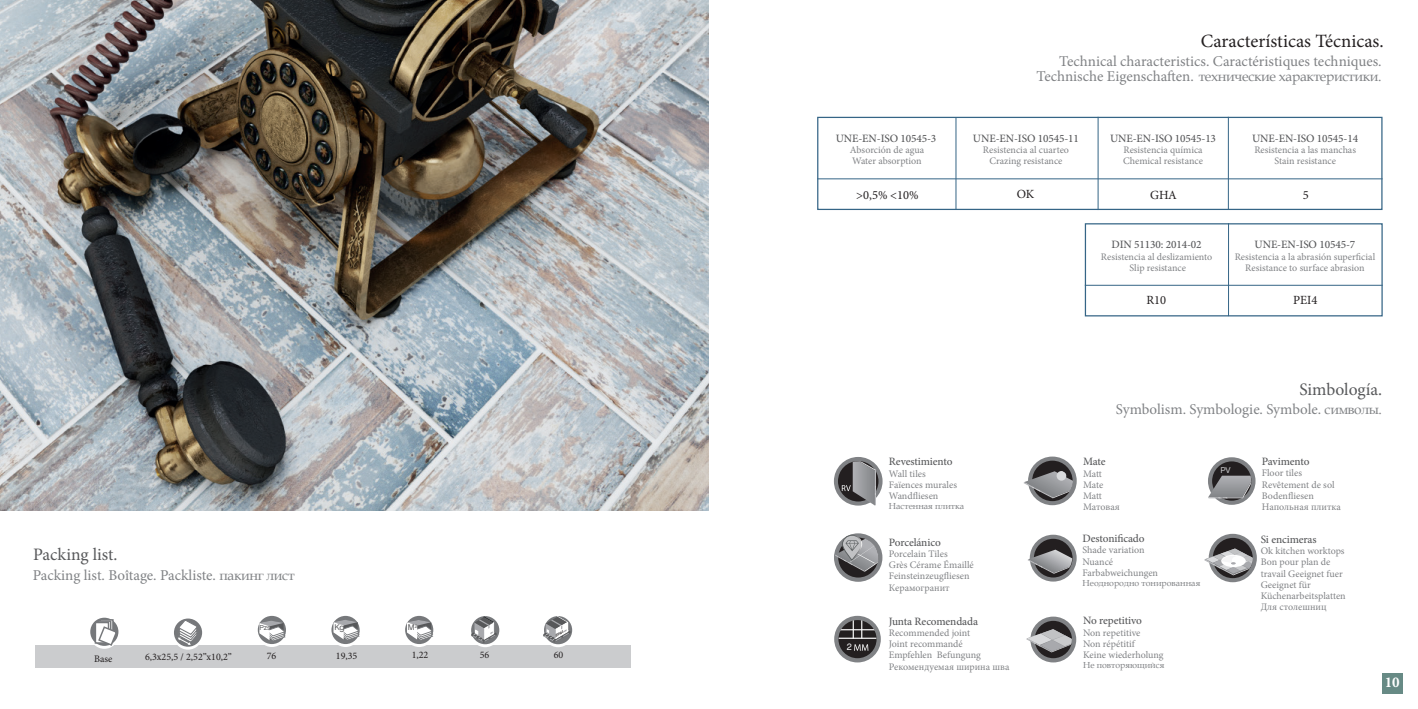
<style>
.page{position:relative;width:1418px;height:709px;background:#fff}
.page>*{position:absolute;margin:0;border:0;box-sizing:border-box;transform-origin:0 0}
.t1{font:18.75px "Minion Pro";color:#231f20}
.t2{font:17.5px "Minion Pro";color:#57585a}
.t3{font:15px "Minion Pro";color:#808285}
.t4{font:700 15px "Minion Pro";color:#fff}
.t5{font:13.75px "Book Antiqua";letter-spacing:-.025em;color:#808285}
.t6{font:12.5px "Minion Pro";color:#231f20}
.t7{font:500 11.25px "Minion Pro";letter-spacing:-.01em;color:#57585a}
.t8{font:10px/11.2px "Minion Pro";color:#808285}
.t9{font:10px "Minion Pro";color:#231f20}
.t10{font:9.12px "Chalet London Nineteen Eighty";color:#fff}
.t11{font:8.75px "Book Antiqua";color:#808285}
.t12{font:8.38px "Chalet London Nineteen Eighty";color:#57585a}
.t13{font:8.38px "Chalet London Nineteen Eighty";color:#d1d2d4}
.t14{font:7.12px "Chalet London Nineteen Eighty";color:#57585a}
.t15{font:italic 3.5px "Chalet New York Nineteen Eighty";color:#231f20;scale:1.15 1}
.s1{font-family:"Book Antiqua";font-size:13.75px}
.s2{font-family:"Minion Pro";font-size:15px}
</style>
<div class="page">
<div style="left:1382px;top:673px;width:20px;height:20px;background:#678a85"></div>
<img style="left:0;top:0;width:709px;height:510px">
<div style="left:35px;top:645px;width:596px;height:23px;background:#cbccce"></div>
<svg style="left:90px;top:619px;width:29px;height:30px"></svg>
<svg style="left:173px;top:620px;width:30px;height:29px"></svg>
<div style="left:257px;top:617px;width:29px;height:30px;background:#fff;border-radius:50%"></div>
<svg style="left:331px;top:617px;width:29px;height:30px"></svg>
<svg style="left:404px;top:617px;width:30px;height:30px"></svg>
<svg style="left:90px;top:617px;width:28px;height:29px"></svg>
<div style="left:99px;top:619px;width:15px;height:22px;background:#c2c3c4;border:1px solid #76787b"></div>
<svg style="left:97px;top:620px;width:14px;height:5px"></svg>
<svg style="left:95px;top:621px;width:14px;height:22px"></svg>
<svg style="left:97px;top:625px;width:21px;height:22px"></svg>
<div style="left:174px;top:618px;width:28px;height:28px;background:#76787b;border-radius:50%"></div>
<svg style="left:177px;top:618px;width:22px;height:27px"></svg>
<div style="left:331px;top:616px;width:28px;height:28px;background:#76787b;border-radius:50%"></div>
<svg style="left:333px;top:619px;width:27px;height:22px"></svg>
<div style="left:258px;top:616px;width:28px;height:28px;background:#76787b;border-radius:50%"></div>
<svg style="left:259px;top:620px;width:27px;height:21px"></svg>
<div style="left:405px;top:616px;width:28px;height:28px;background:#76787b;border-radius:50%"></div>
<svg style="left:407px;top:620px;width:27px;height:21px"></svg>
<svg style="left:470px;top:618px;width:30px;height:29px"></svg>
<div style="left:471px;top:616px;width:28px;height:28px;background:#76787b;border-radius:50%"></div>
<svg style="left:471px;top:617px;width:26px;height:25px"></svg>
<svg style="left:543px;top:618px;width:29px;height:29px"></svg>
<div style="left:544px;top:616px;width:28px;height:28px;background:#76787b;border-radius:50%"></div>
<svg style="left:543px;top:616px;width:27px;height:26px"></svg>
<div style="left:817px;top:117px;width:565px;height:93px;border:1px solid #356586"></div>
<div style="left:1084px;top:223px;width:298px;height:93px;border:1px solid #356586"></div>
<hr style="left:817px;top:178px;width:565px;height:1px;background:#356586">
<hr style="left:1084px;top:285px;width:298px;height:1px;background:#356586">
<hr style="left:955px;top:117px;width:1px;height:92px;background:#356586">
<hr style="left:1097px;top:117px;width:1px;height:93px;background:#356586">
<hr style="left:1227px;top:117px;width:1px;height:93px;background:#356586">
<hr style="left:1228px;top:223px;width:1px;height:93px;background:#356586">
<svg style="left:836px;top:459px;width:44px;height:44px"></svg>
<div style="left:834px;top:457px;width:48px;height:48px;border:4px solid #808285;border-radius:50%"></div>
<svg style="left:841px;top:461px;width:35px;height:44px;background:#78787b"></svg>
<svg style="left:1030px;top:458px;width:44px;height:45px"></svg>
<div style="left:1028px;top:456px;width:48px;height:49px;border:4px solid #808285;border-radius:50%"></div>
<svg style="left:1023px;top:471px;width:51px;height:33px"></svg>
<div style="left:1056px;top:471px;width:10px;height:9px;background:#d9dadc;border-radius:50%"></div>
<svg style="left:1209px;top:459px;width:44px;height:44px"></svg>
<div style="left:1207px;top:457px;width:48px;height:48px;border:4px solid #808285;border-radius:50%"></div>
<svg style="left:1207px;top:475px;width:46px;height:23px"></svg>
<svg style="left:836px;top:535px;width:44px;height:44px"></svg>
<div style="left:834px;top:533px;width:48px;height:49px;border:4px solid #808285;border-radius:50%"></div>
<svg style="left:842px;top:535px;width:19px;height:25px"></svg>
<div style="left:842px;top:535px;width:20px;height:25px;border:1px solid #fff;border-radius:9px"></div>
<svg style="left:835px;top:538px;width:44px;height:34px"></svg>
<svg style="left:1210px;top:536px;width:44px;height:44px"></svg>
<div style="left:1208px;top:534px;width:48px;height:48px;border:4px solid #808285;border-radius:50%"></div>
<svg style="left:1204px;top:548px;width:50px;height:32px"></svg>
<svg style="left:836px;top:618px;width:42px;height:42px"></svg>
<hr style="left:838px;top:637px;width:38px;height:2px;background:#fff">
<hr style="left:838px;top:629px;width:38px;height:1px;background:#fff">
<svg style="left:852px;top:621px;width:1px;height:17px"></svg>
<svg style="left:861px;top:621px;width:1px;height:17px"></svg>
<div style="left:834px;top:616px;width:46px;height:46px;border:4px solid #808285;border-radius:50%"></div>
<svg style="left:854px;top:644px;width:14px;height:6px"></svg>
<svg style="left:1031px;top:536px;width:43px;height:43px"></svg>
<div style="left:1029px;top:534px;width:47px;height:47px;border:4px solid #808285;border-radius:50%"></div>
<svg style="left:1028px;top:549px;width:46px;height:29px"></svg>
<svg style="left:1032px;top:618px;width:42px;height:42px"></svg>
<div style="left:1030px;top:616px;width:46px;height:46px;border:4px solid #808285;border-radius:50%"></div>
<svg style="left:1026px;top:629px;width:47px;height:28px"></svg>
<h2 class="t2" style="left:33px;top:542px;width:86px">Packing list.</h2>
<h3 class="t3" style="left:33px;top:565px;width:263px">Packing list. Boîtage. Packliste. <span class="s1">пакинг лист</span></h3>
<p class="t14" style="left:259px;top:623px;width:13px">Pzs</p>
<p class="t12" style="left:334px;top:622px;width:12px">Kg</p>
<p class="t12" style="left:408px;top:622px;width:11px">M<sup>2</sup></p>
<p class="t15" style="left:554px;top:634px;width:10px;rotate:-30deg">EPAL</p>
<p class="t9" style="left:94px;top:651px;width:20px">Base</p>
<p class="t9" style="left:267px;top:649px;width:11px">76</p>
<p class="t9" style="left:336px;top:649px;width:23px">19,35</p>
<p class="t9" style="left:412px;top:648px;width:18px">1,22</p>
<p class="t9" style="left:479px;top:648px;width:11px">56</p>
<p class="t9" style="left:554px;top:648px;width:11px">60</p>
<p class="t9" style="left:145px;top:650px;width:88px">6,3x25,5 / 2,52”x10,2”</p>
<h1 class="t1" style="left:1200px;top:28px;width:184px">Características Técnicas.</h1>
<p class="t7" style="left:835px;top:131px;width:102px">UNE-EN-ISO 10545-3</p>
<p class="t8" style="left:850px;top:144px;width:76px">Absorción de agua<br>Water absorption</p>
<h3 class="t3" style="left:1059px;top:51px;width:324px">Technical characteristics. Caractéristiques techniques.</h3>
<h3 class="t5" style="left:1036px;top:67px;width:346px"><span class="s2">Technische Eigenschaften.</span> технические характеристики.</h3>
<p class="t7" style="left:973px;top:131px;width:108px">UNE-EN-ISO 10545-11</p>
<p class="t8" style="left:983px;top:144px;width:88px;text-align:center">Resistencia al cuarteo<br>Crazing resistance</p>
<p class="t7" style="left:1110px;top:131px;width:108px">UNE-EN-ISO 10545-13</p>
<p class="t8" style="left:1123px;top:144px;width:81px">Resistencia química<br>Chemical resistance</p>
<p class="t7" style="left:1252px;top:131px;width:108px">UNE-EN-ISO 10545-14</p>
<p class="t8" style="left:1254px;top:144px;width:103px;text-align:center">Resistencia a las manchas<br>Stain resistance</p>
<p class="t6" style="left:856px;top:186px;width:64px">&gt;0,5% &lt;10%</p>
<p class="t6" style="left:1016px;top:185px;width:19px">OK</p>
<p class="t6" style="left:1150px;top:186px;width:28px">GHA</p>
<p class="t6" style="left:1302px;top:186px;width:8px">5</p>
<p class="t7" style="left:1111px;top:237px;width:91px">DIN 51130: 2014-02</p>
<p class="t8" style="left:1100px;top:251px;width:113px;text-align:center">Resistencia al deslizamiento<br>Slip resistance</p>
<p class="t7" style="left:1254px;top:237px;width:102px">UNE-EN-ISO 10545-7</p>
<p class="t8" style="left:1234px;top:251px;width:142px;text-align:center">Resistencia a la abrasión superficial<br>Resistance to surface abrasion</p>
<p class="t6" style="left:1146px;top:291px;width:21px">R10</p>
<p class="t6" style="left:1293px;top:292px;width:26px">PEI4</p>
<p class="t10" style="left:846px;top:641px;width:7px">2</p>
<p class="t7" style="left:889px;top:454px;width:65px">Revestimiento</p>
<p class="t8" style="left:889px;top:468px;width:70px">Wall tiles<br>Faïences murales<br>Wandfliesen</p>
<p class="t11" style="left:889px;top:500px;width:77px">Настенная плитка</p>
<p class="t7" style="left:889px;top:534px;width:53px">Porcelánico</p>
<p class="t8" style="left:889px;top:548px;width:86px">Porcelain Tiles<br>Grès Cérame Émaillé<br>Feinsteinzeugfliesen<br>Керамогранит</p>
<p class="t7" style="left:888px;top:613px;width:91px">Junta Recomendada</p>
<p class="t8" style="left:888px;top:627px;width:122px">Recommended joint<br>Joint recommandé<br>Empfehlen Befungung<br>Рекомендуемая ширина шва</p>
<h2 class="t2" style="left:1299px;top:377px;width:84px">Simbología.</h2>
<h3 class="t3" style="left:1115px;top:399px;width:268px">Symbolism. Symbologie. Symbole. <span class="s1">символы.</span></h3>
<p class="t7" style="left:1083px;top:454px;width:24px">Mate</p>
<p class="t8" style="left:1083px;top:468px;width:38px">Matt<br>Mate<br>Matt<br>Maтовая</p>
<p class="t7" style="left:1082px;top:531px;width:64px">Destonificado</p>
<p class="t8" style="left:1082px;top:544px;width:77px">Shade variation<br>Nuancé<br>Farbabweichungen</p>
<p class="t11" style="left:1082px;top:577px;width:119px">Неоднородно тонированная</p>
<p class="t7" style="left:1083px;top:613px;width:60px">No repetitivo</p>
<p class="t8" style="left:1083px;top:627px;width:82px">Non repetitive<br>Non répétitif<br>Keine wiederholung</p>
<p class="t11" style="left:1083px;top:659px;width:83px">Не повторяющийся</p>
<p class="t13" style="left:1220px;top:464px;width:12px">PV</p>
<p class="t7" style="left:1261px;top:454px;width:49px">Pavimento</p>
<p class="t8" style="left:1261px;top:467px;width:81px">Floor tiles<br>Revêtement de sol<br>Bodenfliesen<br>Напольная плитка</p>
<p class="t7" style="left:1260px;top:531px;width:57px">Si encimeras</p>
<p class="t8" style="left:1260px;top:545px;width:86px">Ok kitchen worktops<br>Bon pour plan de travail Geeignet fuer<br>Geeignet für<br>Küchenarbeitsplatten<br>Для столешниц</p>
<h3 class="t4" style="left:1384px;top:672px;width:16px">10</h3>
</div>
